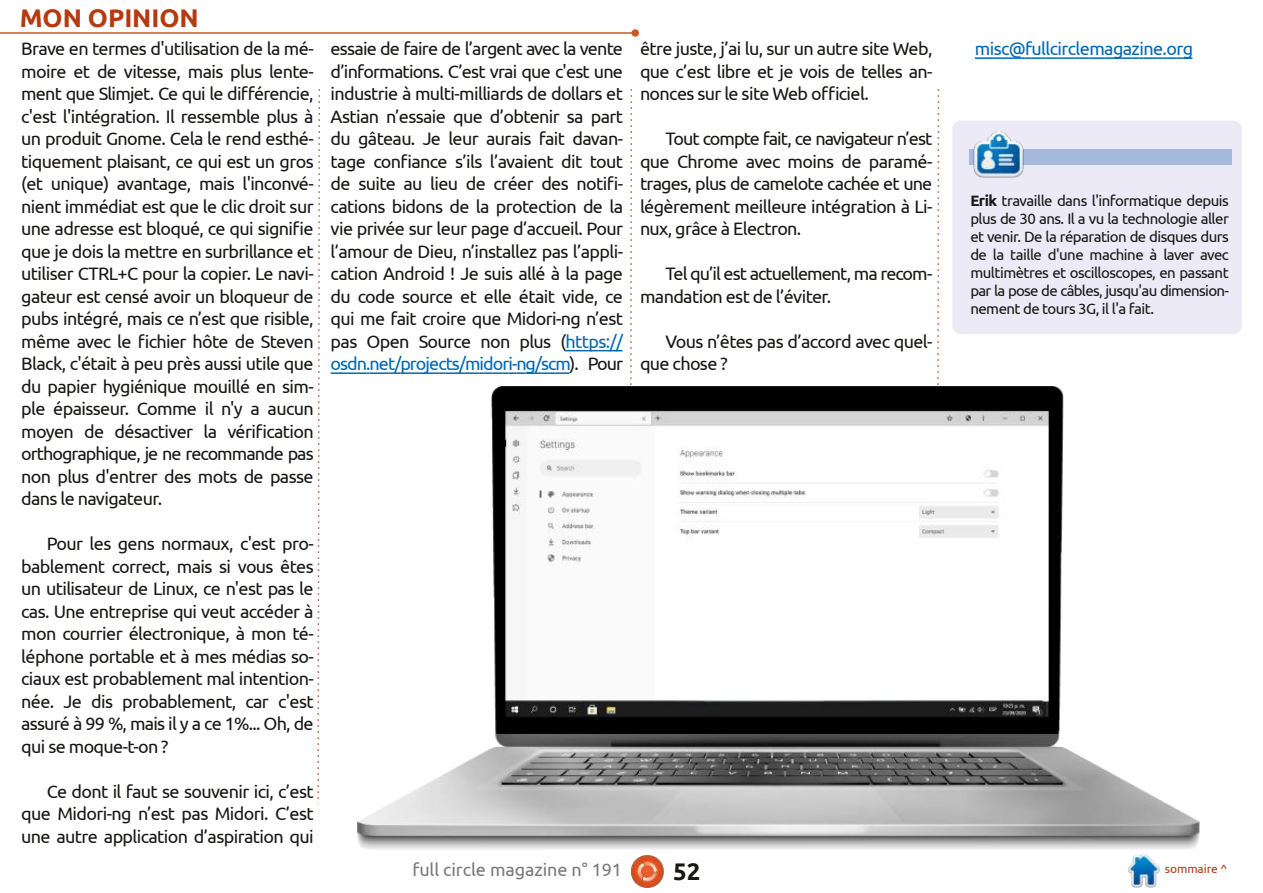
<style>
.page{position:relative;width:1263px;height:893px;background:#fff}
.page>*{position:absolute;margin:0;border:0;box-sizing:border-box;transform-origin:0 0}
.t1{font:700 25.5px "Ubuntu";letter-spacing:-.005em;color:#b53a10}
.t2{font:700 24px "Ubuntu";color:#181715}
.t3{font:18px/22.5px "Ubuntu";letter-spacing:-.035em;color:#181715;text-align:justify}
.t4{font:18px "Ubuntu";letter-spacing:-.035em;color:#0068b2}
.t5{font:18px "Ubuntu";letter-spacing:-.005em;color:#79797f}
.t6{font:15px/18px "Ubuntu";letter-spacing:-.045em;color:#181715;text-align:justify}
.t7{font:12px "Ubuntu";letter-spacing:-.01em;color:#b53a10}
.s1{color:#0068b2}
.s2{font-weight:700}
</style>
<div class="page">
<img style="left:631px;top:855px;width:33px;height:33px">
<img style="left:1128px;top:855px;width:32px;height:32px">
<hr style="left:0;top:32px;width:635px;height:2px;background:#cd581e">
<div style="left:631px;top:29px;width:8px;height:8px;background:#cd581e;border-radius:50%"></div>
<svg style="left:629px;top:89px;width:4px;height:298px"></svg>
<svg style="left:317px;top:89px;width:3px;height:715px"></svg>
<svg style="left:936px;top:89px;width:4px;height:298px"></svg>
<svg style="left:565px;top:350px;width:57px;height:1px"></svg>
<svg style="left:331px;top:372px;width:239px;height:2px"></svg>
<svg style="left:975px;top:57px;width:217px;height:2px"></svg>
<img style="left:357px;top:387px;width:842px;height:462px">
<div style="left:952px;top:121px;width:290px;height:213px;background:#ebeaf6;border-radius:9px"></div>
<div style="left:969px;top:150px;width:262px;height:15px;background:#a5badd"></div>
<img style="left:973px;top:131px;width:51px;height:47px">
<h1 class="t1" style="left:20px;top:3px;width:181px">MON OPINION</h1>
<p class="t3" style="left:21px;top:37px;width:294px">Brave en termes d'utilisation de la mé&shy;moire et de vitesse, mais plus lente&shy;ment que Slimjet. Ce qui le différencie, c'est l'intégration. Il ressemble plus à un produit Gnome. Cela le rend esthé&shy;tiquement plaisant, ce qui est un gros (et unique) avantage, mais l'inconvé&shy;nient immédiat est que le clic droit sur une adresse est bloqué, ce qui signifie que je dois la mettre en surbrillance et utiliser CTRL+C pour la copier. Le navi&shy;gateur est censé avoir un bloqueur de pubs intégré, mais ce n’est que risible, même avec le fichier hôte de Steven Black, c'était à peu près aussi utile que du papier hygiénique mouillé en sim&shy;ple épaisseur. Comme il n'y a aucun moyen de désactiver la vérification orthographique, je ne recommande pas non plus d'entrer des mots de passe dans le navigateur.</p>
<p class="t3" style="left:21px;top:532px;width:294px;text-indent:26px">Pour les gens normaux, c'est pro&shy;bablement correct, mais si vous êtes un utilisateur de Linux, ce n'est pas le cas. Une entreprise qui veut accéder à mon courrier électronique, à mon té&shy;léphone portable et à mes médias so&shy;ciaux est probablement mal intention&shy;née. Je dis probablement, car c'est assuré à 99 %, mais il y a ce 1%... Oh, de qui se moque-t-on ?</p>
<p class="t3" style="left:21px;top:780px;width:294px;text-indent:26px">Ce dont il faut se souvenir ici, c’est que Midori-ng n’est pas Midori. C’est une autre application d’aspiration qui</p>
<p class="t3" style="left:331px;top:37px;width:294px">essaie de faire de l’argent avec la vente d’informations. C’est vrai que c'est une industrie à multi-milliards de dollars et Astian n’essaie que d’obtenir sa part du gâteau. Je leur aurais fait davan&shy;tage confiance s’ils l’avaient dit tout de suite au lieu de créer des notifi&shy;cations bidons de la protection de la vie privée sur leur page d’accueil. Pour l’amour de Dieu, n’installez pas l’appli&shy;cation Android ! Je suis allé à la page du code source et elle était vide, ce qui me fait croire que Midori-ng n’est pas Open Source non plus (<span class="s1">https:// osdn.net/projects/midori-ng/scm</span>). Pour</p>
<p class="t3" style="left:640px;top:37px;width:294px">être juste, j’ai lu, sur un autre site Web, que c’est libre et je vois de telles an&shy;nonces sur le site Web officiel.</p>
<p class="t3" style="left:640px;top:127px;width:294px;text-indent:26px">Tout compte fait, ce navigateur n’est que Chrome avec moins de paramé&shy;trages, plus de camelote cachée et une légèrement meilleure intégration à Li&shy;nux, grâce à Electron.</p>
<p class="t3" style="left:640px;top:262px;width:294px;text-indent:26px">Tel qu’il est actuellement, ma recom&shy;mandation est de l’éviter.</p>
<p class="t3" style="left:640px;top:330px;width:294px;text-indent:26px">Vous n’êtes pas d’accord avec quel&shy;que chose ?</p>
<p class="t4" style="left:975px;top:38px;width:220px">misc@fullcirclemagazine.org</p>
<p class="t6" style="left:970px;top:191px;width:260px"><span class="s2">Erik</span> travaille dans l'informatique depuis plus de 30 ans. Il a vu la technologie aller et venir. De la réparation de disques durs de la taille d'une machine à laver avec multimètres et oscilloscopes, en passant par la pose de câbles, jusqu'au dimension&shy;nement de tours 3G, il l'a fait.</p>
<p class="t5" style="left:412px;top:859px;width:211px">full circle magazine n° 191</p>
<h2 class="t2" style="left:673px;top:857px;width:29px">52</h2>
<p class="t7" style="left:1165px;top:862px;width:64px">sommaire ^</p>
</div>
